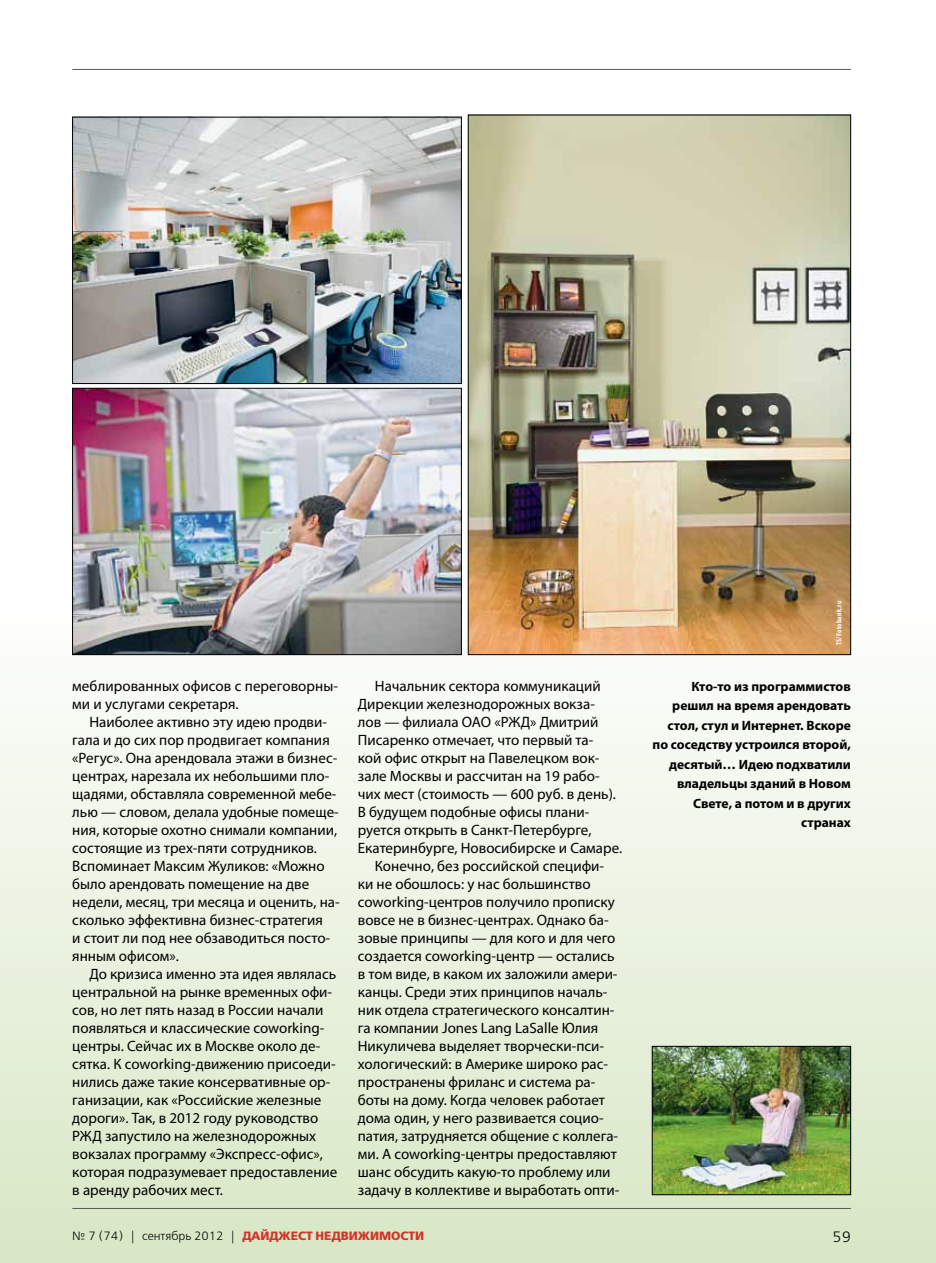
<style>
.page{position:relative;width:936px;height:1263px;background:#fff}
.page>*{position:absolute;margin:0;border:0;box-sizing:border-box;transform-origin:0 0}
.t1{font:15px/18px "Myriad Pro";color:#000}
.t2{font:15px "Free Set Light C";color:#000}
.t3{font:700 13.5px/19.5px "Myriad Pro";color:#000;text-align:right}
.t4{font:12px "Free Set Light C";color:#000}
.t5{font:700 condensed 7.5px "Myriad Pro";letter-spacing:.04em;color:#fff}
.s1{font-family:"Free Set Bold C";color:#d2342a}
</style>
<div class="page">
<div style="left:0;top:556px;width:935px;height:707px;background:linear-gradient(to bottom,#fdfbfd,#d9e8c7)"></div>
<hr style="left:72px;top:1208px;width:778px;height:1px;background:#58595b">
<hr style="left:72px;top:69px;width:778px;height:1px;background:#58595b">
<img style="left:470px;top:117px;width:378px;height:536px">
<img style="left:74px;top:119px;width:385px;height:263px">
<div style="left:72px;top:117px;width:389px;height:267px;border:1px solid #000"></div>
<img style="left:74px;top:390px;width:385px;height:263px">
<div style="left:72px;top:388px;width:389px;height:267px;border:1px solid #000"></div>
<img style="left:654px;top:1048px;width:194px;height:145px">
<div style="left:652px;top:1046px;width:198px;height:149px;border:1px solid #000"></div>
<p class="t1" style="left:72px;top:677px;width:267px">меблированных офисов с переговорны&shy;ми и услугами секретаря.</p>
<p class="t1" style="left:72px;top:713px;width:269px;text-indent:17px">Наиболее активно эту идею продви&shy;гала и до сих пор продвигает компания «Регус». Она арендовала этажи в бизнес&shy;центрах, нарезала их небольшими пло&shy;щадями, обставляла современной мебе&shy;лью — словом, делала удобные помеще&shy;ния, которые охотно снимали компании, состоящие из трех-пяти сотрудников.<br>Вспоминает Максим Жуликов: «Можно было арендовать помещение на две недели, месяц, три месяца и оценить, на&shy;сколько эффективна бизнес-стратегия<br>и стоит ли под нее обзаводиться посто&shy;янным офисом».</p>
<p class="t1" style="left:72px;top:965px;width:266px;text-indent:17px">До кризиса именно эта идея являлась центральной на рынке временных офи&shy;сов, но лет пять назад в России начали появляться и классические coworking&shy;центры. Сейчас их в Москве около де&shy;сятка. К coworking-движению присоеди&shy;нились даже такие консервативные ор&shy;ганизации, как «Российские железные дороги». Так, в 2012 году руководство РЖД запустило на железнодорожных вокзалах программу «Экспресс-офис», которая подразумевает предоставление в аренду рабочих мест.</p>
<p class="t1" style="left:375px;top:677px;width:227px">Начальник сектора коммуникаций</p>
<p class="t1" style="left:358px;top:695px;width:238px">Дирекции железнодорожных вокза-</p>
<p class="t1" style="left:358px;top:713px;width:242px">лов — филиала ОАО «РЖД» Дмитрий</p>
<p class="t1" style="left:358px;top:731px;width:237px">Писаренко отмечает, что первый та-</p>
<p class="t1" style="left:358px;top:749px;width:243px">кой офис открыт на Павелецком вок-</p>
<p class="t1" style="left:358px;top:767px;width:243px">зале Москвы и рассчитан на 19 рабо-</p>
<p class="t1" style="left:358px;top:785px;width:260px">чих мест (стоимость — 600 руб. в день).</p>
<p class="t1" style="left:358px;top:803px;width:233px">В будущем подобные офисы плани-</p>
<p class="t1" style="left:358px;top:821px;width:235px">руется открыть в Санкт-Петербурге,</p>
<p class="t1" style="left:358px;top:839px;width:266px">Екатеринбурге, Новосибирске и Самаре.</p>
<p class="t1" style="left:375px;top:857px;width:231px">Конечно, без российской специфи-</p>
<p class="t1" style="left:358px;top:875px;width:234px">ки не обошлось: у нас большинство</p>
<p class="t1" style="left:358px;top:893px;width:258px">coworking-центров получило прописку</p>
<p class="t1" style="left:358px;top:911px;width:252px">вовсе не в бизнес-центрах. Однако ба-</p>
<p class="t1" style="left:358px;top:929px;width:259px">зовые принципы — для кого и для чего</p>
<p class="t1" style="left:358px;top:947px;width:258px">создается coworking-центр — остались</p>
<p class="t1" style="left:358px;top:965px;width:261px">в том виде, в каком их заложили амери-</p>
<p class="t1" style="left:358px;top:983px;width:251px">канцы. Среди этих принципов началь-</p>
<p class="t1" style="left:358px;top:1001px;width:258px">ник отдела стратегического консалтин-</p>
<p class="t1" style="left:358px;top:1019px;width:242px">га компании Jones Lang LaSalle Юлия</p>
<p class="t1" style="left:358px;top:1037px;width:248px">Никуличева выделяет творчески-пси-</p>
<p class="t1" style="left:358px;top:1055px;width:252px">хологический: в Америке широко рас-</p>
<p class="t1" style="left:358px;top:1073px;width:239px">пространены фриланс и система ра-</p>
<p class="t1" style="left:358px;top:1091px;width:249px">боты на дому. Когда человек работает</p>
<p class="t1" style="left:358px;top:1109px;width:247px">дома один, у него развивается социо-</p>
<p class="t1" style="left:358px;top:1127px;width:262px">патия, затрудняется общение с коллега-</p>
<p class="t1" style="left:358px;top:1145px;width:260px">ми. А coworking-центры предоставляют</p>
<p class="t1" style="left:358px;top:1163px;width:254px">шанс обсудить какую-то проблему или</p>
<p class="t1" style="left:358px;top:1181px;width:263px">задачу в коллективе и выработать опти-</p>
<p class="t4" style="left:72px;top:1230px;width:353px">№ 7 (74) | сентябрь 2012 | <span class="s1">ДАЙДЖЕСТ НЕДВИЖИМОСТИ</span></p>
<p class="t5" style="left:834px;top:645px;width:46px;rotate:-90deg">TS/Fotobank.ru</p>
<p class="t3" style="left:652px;top:676px;width:200px">Кто-то из программистов решил на время арендовать стол, стул и Интернет. Вскоре по соседству устроился второй, десятый… Идею подхватили владельцы зданий в Новом<br>Свете, а потом и в других странах</p>
<p class="t2" style="left:832px;top:1229px;width:20px">59</p>
</div>
